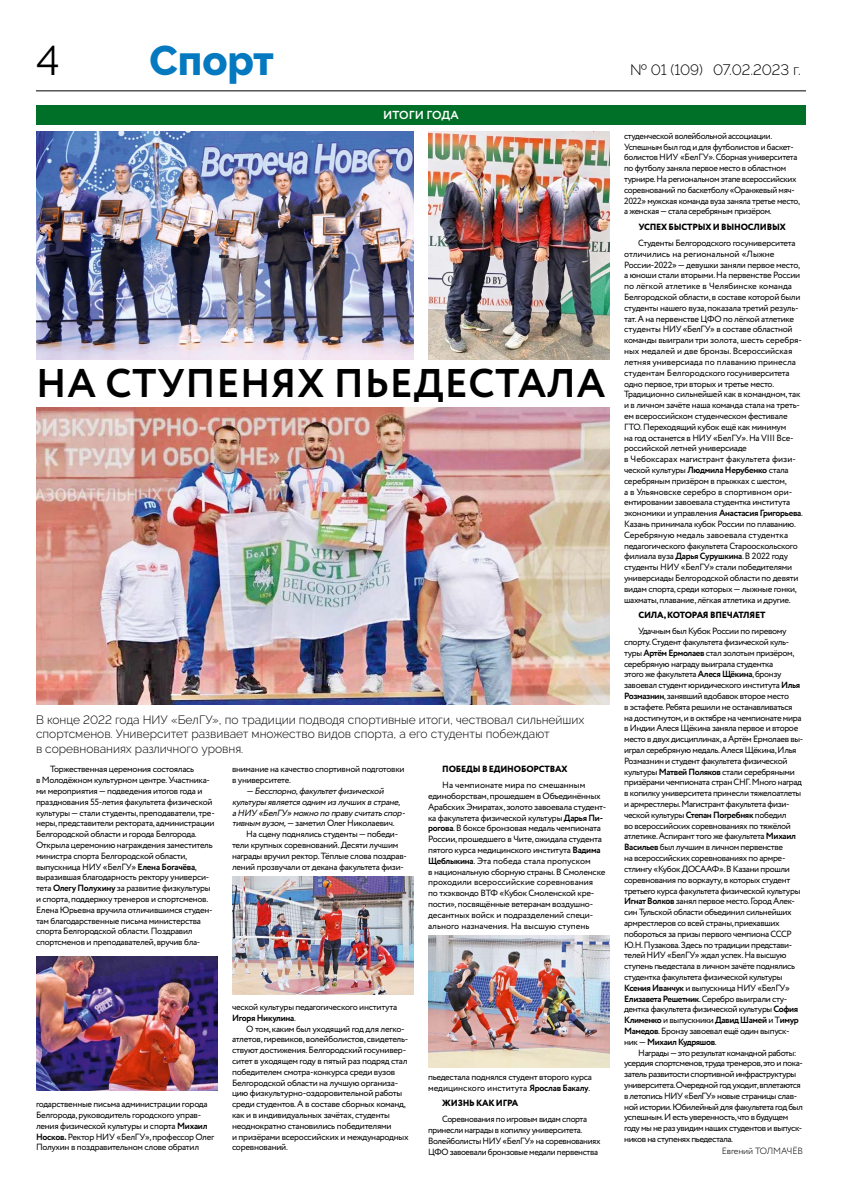
<style>
.page{position:relative;width:842px;height:1191px;background:#fff}
.page>*{position:absolute;margin:0;border:0;box-sizing:border-box;transform-origin:0 0}
.t1{font:800 41.3px "Raleway";color:#0479bf}
.t2{font:41.3px "Raleway";color:#000}
.t3{font:700 40px "Circe";letter-spacing:.02em;color:#000}
.t4{font:300 15px "Raleway";color:#000}
.t5{font:300 12px/14.4px "Raleway";color:#000}
.t6{font:700 11.6px "Circe";letter-spacing:.01em;color:#fff}
.t7{font:9px/10.8px "Circe";letter-spacing:-.03em;color:#000}
.t8{font:9px/10.8px "Circe";letter-spacing:-.05em;color:#000}
.t9{font:italic 9px/10.8px "Circe";color:#000}
.t10{font:800 9px "Circe";letter-spacing:-.02em;color:#000}
.t11{font:300 9px "Circe";letter-spacing:-.02em;color:#000}
.s1{font-weight:700}
.s2{font-style:normal}
</style>
<div class="page">
<hr style="left:36px;top:91px;width:770px;height:1px;background:#000">
<div style="left:36px;top:105px;width:770px;height:19px;background:#006f27"></div>
<img style="left:36px;top:407px;width:574px;height:297px">
<img style="left:36px;top:132px;width:378px;height:227px">
<img style="left:36px;top:956px;width:182px;height:134px">
<img style="left:232px;top:876px;width:182px;height:118px">
<img style="left:428px;top:935px;width:182px;height:132px">
<img style="left:428px;top:132px;width:182px;height:227px">
<p class="t2" style="left:36px;top:36px;width:25px">4</p>
<p class="t1" style="left:149px;top:37px;width:126px">Спорт</p>
<p class="t6" style="left:383px;top:107px;width:77px">ИТОГИ ГОДА</p>
<p class="t3" style="left:36px;top:356px;width:571px">НА СТУПЕНЯХ ПЬЕДЕСТАЛА</p>
<p class="t5" style="left:36px;top:712px;width:550px">В конце 2022 года НИУ «БелГУ», по традиции подводя спортивные итоги, чествовал сильнейших спортсменов. Университет развивает множество видов спорта, а его студенты побеждают<br>в соревнованиях различного уровня.</p>
<p class="t7" style="left:36px;top:764px;width:180px;text-indent:14px">Торжественная церемония состоялась<br>в Молодёжном культурном центре. Участника&shy;ми мероприятия — подведения итогов года и празднования 55-летия факультета физической культуры — стали студенты, преподаватели, тре&shy;неры, представители ректората, администрации Белгородской области и города Белгорода.<br>Открыла церемонию награждения заместитель министра спорта Белгородской области, выпускница НИУ «БелГУ» <span class="s1">Елена Богачёва</span>, выразившая благодарность ректору универси&shy;тета <span class="s1">Олегу Полухину</span> за развитие физкультуры и спорта, поддержку тренеров и спортсменов.<br>Елена Юрьевна вручила отличившимся студен&shy;там благодарственные письма министерства спорта Белгородской области. Поздравил спортсменов и преподавателей, вручив бла-</p>
<p class="t7" style="left:232px;top:764px;width:174px">внимание на качество спортивной подготовки в университете.</p>
<p class="t9" style="left:232px;top:785px;width:177px;text-indent:14px">— Бесспорно,факультетфизической культуры являетсяодним из лучшихв стране, а НИУ «БелГУ»можно по правусчитатьспор&shy;тивным вузом,<span class="s2">— заметил Олег Николаевич.</span></p>
<p class="t7" style="left:232px;top:829px;width:176px;text-indent:14px">На сцену поднялись студенты— победи&shy;тели крупных соревнований. Десяти лучшим награды вручил ректор. Тёплые слова поздрав&shy;лений прозвучали от декана факультета физи-</p>
<p class="t10" style="left:442px;top:763px;width:127px">ПОБЕДЫ В ЕДИНОБОРСТВАХ</p>
<p class="t7" style="left:428px;top:780px;width:180px;text-indent:14px">На чемпионате мира по смешанным единоборствам, прошедшем в Объединённых Арабских Эмиратах, золото завоевала студент&shy;ка факультета физической культуры <span class="s1">Дарья Пи&shy;рогова</span>. В боксе бронзовая медаль чемпионата России, прошедшего в Чите, ожидала студента пятого курса медицинского института <span class="s1">Вадима Щеблыкина</span>. Эта победа стала пропуском<br>в национальную сборную страны. В Смоленске проходили всероссийские соревнования<br>по тхэквондо ВТФ «Кубок Смоленской кре&shy;пости», посвящённые ветеранам воздушно&shy;десантных войск и подразделений специ&shy;ального назначения. На высшую ступень</p>
<p class="t7" style="left:36px;top:1099px;width:180px">годарственные письма администрации города Белгорода, руководитель городского управ&shy;ления физической культуры и спорта <span class="s1">Михаил Носков.</span> Ректор НИУ «БелГУ», профессор Олег Полухин в поздравительном слове обратил</p>
<p class="t7" style="left:232px;top:1001px;width:167px">ческой культуры педагогического института<br><span class="s1">Игоря Никулина</span>.</p>
<p class="t7" style="left:232px;top:1023px;width:178px;text-indent:14px">О том, каким был уходящий год для легко&shy;атлетов, гиревиков, волейболистов, свидетель&shy;ствуют достижения. Белгородский госунивер&shy;ситет в уходящем году в пятый раз подряд стал победителем смотра-конкурса среди вузов Белгородской области на лучшую организа&shy;цию физкультурно-оздоровительной работы среди студентов. А в составе сборных команд, как и в индивидуальных зачётах, студенты неоднократно становились победителями<br>и призёрами всероссийских и международных соревнований.</p>
<p class="t7" style="left:428px;top:1071px;width:165px">пьедестала поднялся студент второго курса медицинского института <span class="s1">Ярослав Бакалу</span>.</p>
<p class="t10" style="left:442px;top:1097px;width:78px">ЖИЗНЬ КАК ИГРА</p>
<p class="t7" style="left:428px;top:1114px;width:174px;text-indent:14px">Соревнования по игровым видам спорта принесли награды в копилку университета.<br>Волейболисты НИУ «БелГУ» на соревнованиях ЦФО завоевали бронзовые медали первенства</p>
<h3 class="t4" style="left:630px;top:61px;width:172px">№ 01 (109) 07.02.2023 г.</h3>
<p class="t7" style="left:624px;top:131px;width:177px">студенческой волейбольной ассоциации.<br>Успешным был год и для футболистов и баскет&shy;болистов НИУ «БелГУ». Сборная университета по футболу заняла первое место в областном турнире. На региональном этапе всероссийских соревнований по баскетболу «Оранжевый мяч-2022» мужская команда вуза заняла третье место, а женская— стала серебряным призёром.</p>
<p class="t10" style="left:638px;top:221px;width:149px">УСПЕХ БЫСТРЫХ И ВЫНОСЛИВЫХ</p>
<p class="t7" style="left:624px;top:238px;width:180px;text-indent:14px">Студенты Белгородского госуниверситета отличились на региональной «Лыжне России-2022»— девушки заняли первое место, а юноши стали вторыми. На первенстве России по лёгкой атлетике в Челябинске команда Белгородской области, в составе которой были студенты нашего вуза, показала третий резуль&shy;тат. А на первенстве ЦФО по лёгкой атлетике студенты НИУ «БелГУ» в составе областной команды выиграли три золота, шесть серебря&shy;ных медалей и две бронзы. Всероссийская летняя универсиада по плаванию принесла студентам Белгородского госуниверситета одно первое, три вторых и третье место.<br>Традиционно сильнейшей как в командном, так и в личном зачёте наша команда стала на треть&shy;ем всероссийском студенческом фестивале ГТО. Переходящий кубок ещё как минимум<br>на год останется в НИУ «БелГУ». На VIII Все&shy;российской летней универсиаде<br>в Чебоксарах магистрант факультета физи&shy;ческой культуры <span class="s1">Людмила Нерубенко</span> стала серебряным призёром в прыжках с шестом,<br>а в Ульяновске серебро в спортивном ори&shy;ентировании завоевала студентка института экономики и управления <span class="s1">Анастасия Григорьева</span>.<br>Казань принимала кубок России по плаванию.<br>Серебряную медаль завоевала студентка педагогического факультета Старооскольского филиала вуза <span class="s1">Дарья Сурушкина</span>. В 2022 году студенты НИУ «БелГУ» стали победителями универсиады Белгородской области по девяти видам спорта, среди которых— лыжные гонки, шахматы, плавание, лёгкая атлетика и другие.</p>
<p class="t10" style="left:638px;top:609px;width:129px">СИЛА, КОТОРАЯ ВПЕЧАТЛЯЕТ</p>
<p class="t7" style="left:624px;top:626px;width:181px;text-indent:14px">Удачным был Кубок России по гиревому спорту. Студент факультета физической куль&shy;туры <span class="s1">Артём Ермолаев</span> стал золотым призёром, серебряную награду выиграла студентка<br>этого же факультета <span class="s1">Алеся Щёкина</span>, бронзу завоевал студент юридического института <span class="s1">Илья Розмазнин</span>, занявший вдобавок второе место<br>в эстафете. Ребята решили не останавливаться на достигнутом, и в октябре на чемпионате мира в Индии Алеся Щёкина заняла первое и второе место в двух дисциплинах, а Артём Ермолаев вы&shy;играл серебряную медаль. Алеся Щёкина, Илья Розмазнин и студент факультета физической культуры <span class="s1">Матвей Поляков</span> стали серебряными призёрами чемпионата стран СНГ. Много наград в копилку университета принесли тяжелоатлеты и армрестлеры. Магистрант факультета физи&shy;ческой культуры <span class="s1">Степан Погребняк</span> победил<br>во всероссийских соревнованиях по тяжёлой атлетике. Аспирант того же факультета <span class="s1">Михаил Васильев</span> был лучшим в личном первенстве<br>на всероссийских соревнованиях по армре&shy;стлингу «Кубок ДОСААФ». В Казани прошли соревнования по воркауту, в которых студент третьего курса факультета физической культуры <span class="s1">Игнат Волков</span> занял первое место. Город Алек&shy;син Тульской области объединил сильнейших армрестлеров со всей страны, приехавших побороться за призы первого чемпиона СССР Ю.Н. Пузакова. Здесь по традиции представи&shy;телей НИУ «БелГУ» ждал успех. На высшую ступень пьедестала в личном зачёте поднялись студентка факультета физической культуры <span class="s1">Ксения Иванчук</span> и выпускница НИУ «БелГУ» <span class="s1">Елизавета Решетник</span>. Серебро выиграли сту&shy;дентка факультета физической культуры <span class="s1">София Клименко</span> и выпускники <span class="s1">Давид Шамей</span> и Т<span class="s1">имур Мамедов</span>. Бронзу завоевал ещё один выпуск&shy;ник— <span class="s1">Михаил Кудряшов</span>.</p>
<p class="t8" style="left:624px;top:1047px;width:180px;text-indent:14px">Награды— это результат командной работы: усердия спортсменов, труда тренеров, это и пока&shy;затель развитости спортивной инфраструктуры университета. Очередной год уходит, вплетаются в летопись НИУ «БелГУ» новые страницы слав&shy;ной истории. Юбилейный для факультета год был успешным. И есть уверенность, что в будущем году мы не раз увидим наших студентов и выпуск&shy;ников на ступенях пьедестала.</p>
<p class="t11" style="left:722px;top:1145px;width:83px">Евгений ТОЛМАЧЁВ</p>
</div>
